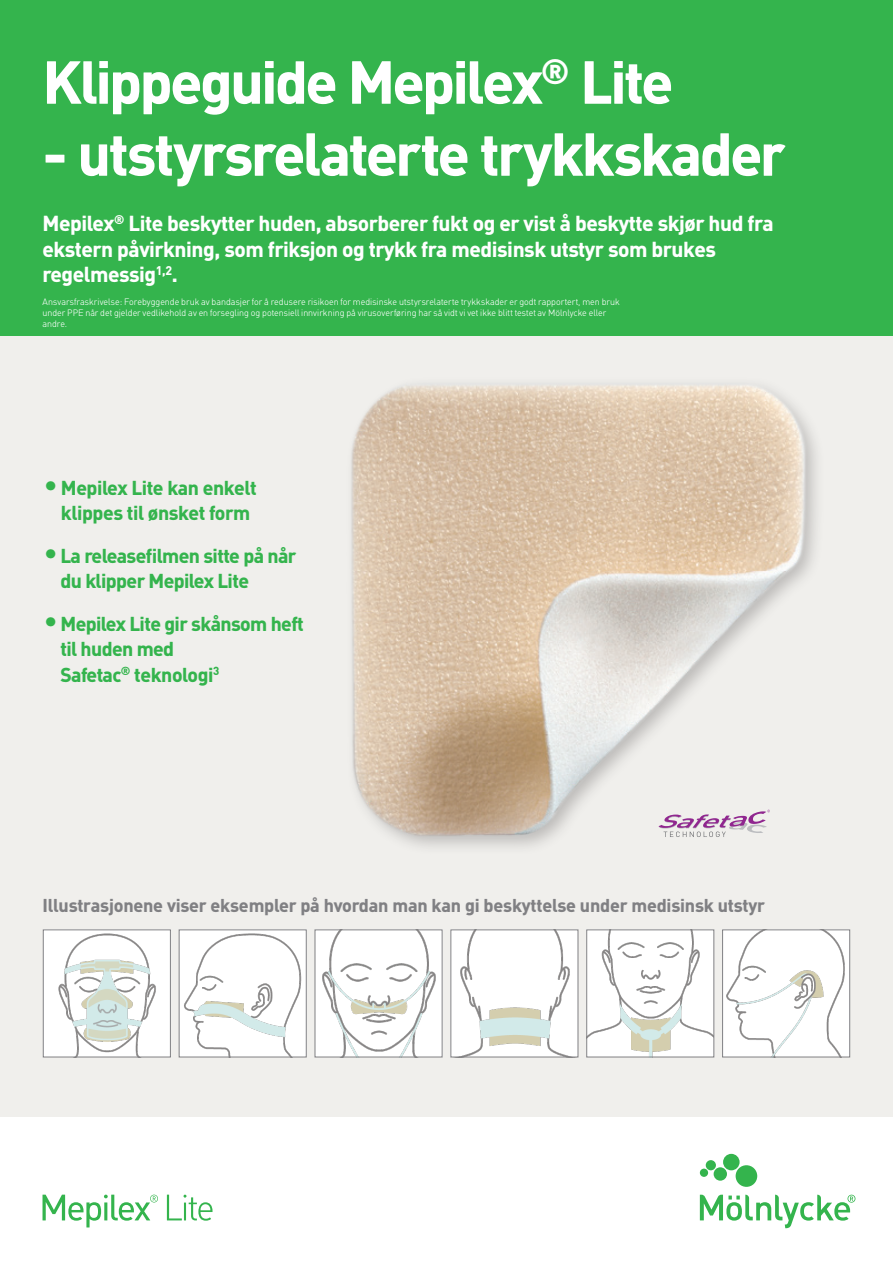
<style>
.page{position:relative;width:893px;height:1263px;background:#fff}
.page>*{position:absolute;margin:0;border:0;box-sizing:border-box;transform-origin:0 0}
.t1{font:700 58.5px "MHC Din";letter-spacing:-.04em;color:#fff}
.t2{font:700 21px/25.5px "Molnlycke Din";letter-spacing:-.02em;color:#fff}
.t3{font:700 19.5px/25.5px "Molnlycke Din";letter-spacing:-.03em;color:#34b44d}
.t4{font:700 18px "Molnlycke Din";letter-spacing:-.01em;color:#808083}
.t5{font:300 9px/10.8px "Molnlycke Din";color:#fff}
.s1{font-size:27px}
</style>
<div class="page">
<div style="left:0;top:0;width:893px;height:336px;background:#34b44d"></div>
<svg style="left:700px;top:1154px;width:155px;height:74px"></svg>
<div style="left:0;top:336px;width:893px;height:780px;background:#f0efec"></div>
<svg style="left:167px;top:1194px;width:46px;height:27px"></svg>
<svg style="left:43px;top:1194px;width:115px;height:33px"></svg>
<img style="left:314px;top:383px;width:537px;height:570px">
<svg style="left:658px;top:810px;width:112px;height:27px"></svg>
<img style="left:45px;top:931px;width:124px;height:124px">
<div style="left:43px;top:929px;width:128px;height:128px;border:1px solid #808083"></div>
<img style="left:181px;top:931px;width:124px;height:124px">
<div style="left:179px;top:929px;width:128px;height:128px;border:1px solid #808083"></div>
<img style="left:317px;top:931px;width:123px;height:124px">
<div style="left:315px;top:929px;width:127px;height:128px;border:1px solid #808083"></div>
<img style="left:452px;top:931px;width:124px;height:124px">
<div style="left:450px;top:929px;width:128px;height:128px;border:1px solid #808083"></div>
<img style="left:588px;top:931px;width:124px;height:124px">
<div style="left:586px;top:929px;width:128px;height:128px;border:1px solid #808083"></div>
<img style="left:724px;top:931px;width:124px;height:124px">
<div style="left:722px;top:929px;width:128px;height:128px;border:1px solid #808083"></div>
<p class="t1" style="left:43px;top:47px;width:632px">Klippeguide Mepilex<sup>®</sup> Lite</p>
<p class="t1" style="left:43px;top:119px;width:744px">- utstyrsrelaterte trykkskader</p>
<p class="t2" style="left:43px;top:211px;width:733px">Mepilex<sup>®</sup> Lite beskytter huden, absorberer fukt og er vist å beskytte skjør hud fra ekstern påvirkning, som friksjon og trykk fra medisinsk utstyr som brukes regelmessig<sup>1,2</sup>.</p>
<p class="t5" style="left:43px;top:297px;width:579px">Ansvarsfraskrivelse: Forebyggende bruk av bandasjer for å redusere risikoen for medisinske utstyrsrelaterte trykkskader er godt rapportert, men bruk under PPE når det gjelder vedlikehold av en forsegling og potensiell innvirkning på virusoverføring har så vidt vi vet ikke blitt testet av Mölnlycke eller andre.</p>
<p class="t3" style="left:44px;top:474px;width:214px;text-align:center"><span class="s1">•</span> Mepilex Lite kan enkelt klippes til ønsket form</p>
<p class="t3" style="left:60px;top:542px;width:237px;text-indent:-16px"><span class="s1">•</span> La releasefilmen sitte på når du klipper Mepilex Lite</p>
<p class="t3" style="left:60px;top:610px;width:245px;text-indent:-16px"><span class="s1">•</span> Mepilex Lite gir skånsom heft til huden med<br>Safetac<sup>®</sup> teknologi<sup>3</sup></p>
<p class="t4" style="left:43px;top:894px;width:724px">Illustrasjonene viser eksempler på hvordan man kan gi beskyttelse under medisinsk utstyr</p>
</div>
